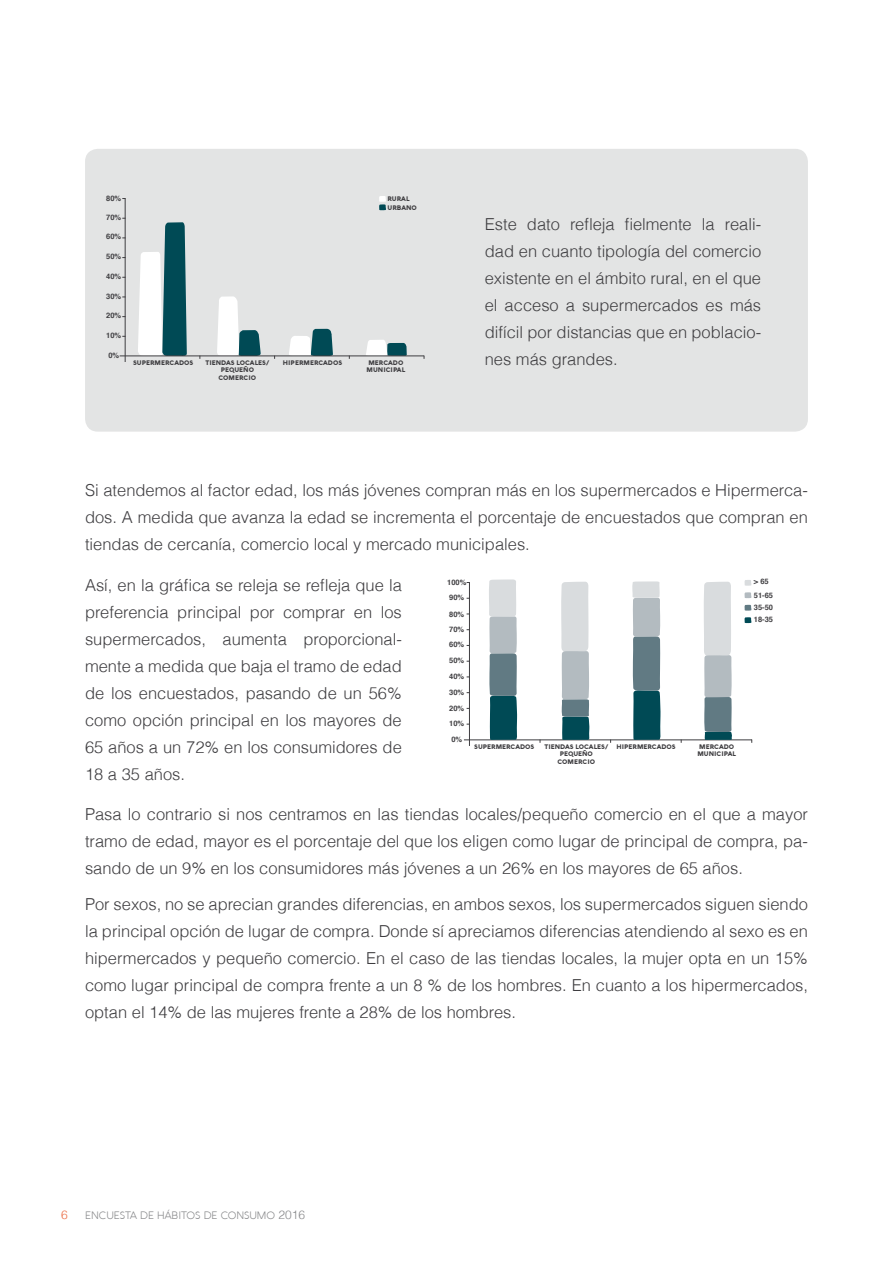
<style>
.page{position:relative;width:893px;height:1263px;background:#fff}
.page>*{position:absolute;margin:0;border:0;box-sizing:border-box;transform-origin:0 0}
.t1{font:300 16.5px/27px "Helvetica";color:#3e3d40;text-align:justify}
.t2{font:300 12px "Helvetica";color:#eb6d45}
.t3{font:300 10.5px "Aquawax";color:#87888a}
.t4{font:700 7.5px/15.9px "Helvetica";color:#3e3d40}
.t5{font:900 6.45px/7.5px "Aquawax";color:#3e3d40}
.s1{font-family:"Helvetica";font-size:12px}
</style>
<div class="page">
<hr style="left:469px;top:582px;width:1px;height:164px;background:#3e3d40">
<hr style="left:464px;top:739px;width:288px;height:1px;background:#3e3d40">
<svg style="left:744px;top:580px;width:7px;height:6px"></svg>
<svg style="left:744px;top:617px;width:7px;height:6px"></svg>
<svg style="left:744px;top:605px;width:7px;height:6px"></svg>
<svg style="left:744px;top:592px;width:7px;height:6px"></svg>
<svg style="left:489px;top:579px;width:28px;height:161px"></svg>
<svg style="left:632px;top:581px;width:29px;height:159px"></svg>
<svg style="left:561px;top:581px;width:28px;height:159px"></svg>
<svg style="left:704px;top:581px;width:28px;height:159px"></svg>
<div style="left:85px;top:149px;width:723px;height:283px;background:#e3e4e4;border-radius:13px"></div>
<svg style="left:366px;top:340px;width:41px;height:15px"></svg>
<svg style="left:138px;top:222px;width:49px;height:135px"></svg>
<svg style="left:217px;top:296px;width:44px;height:59px"></svg>
<svg style="left:289px;top:329px;width:44px;height:26px"></svg>
<hr style="left:125px;top:198px;width:1px;height:164px;background:#3e3d40">
<hr style="left:120px;top:355px;width:304px;height:1px;background:#3e3d40">
<svg style="left:379px;top:196px;width:7px;height:14px"></svg>
<p class="t4" style="left:106px;top:191px;width:17px">80%</p>
<p class="t4" style="left:106px;top:209px;width:17px">70%</p>
<p class="t4" style="left:106px;top:229px;width:17px">60%</p>
<p class="t4" style="left:106px;top:249px;width:17px">50%</p>
<p class="t4" style="left:106px;top:269px;width:17px">40%</p>
<p class="t4" style="left:106px;top:288px;width:17px">30%</p>
<p class="t4" style="left:106px;top:307px;width:17px">20%</p>
<p class="t4" style="left:106px;top:328px;width:17px">10%</p>
<p class="t4" style="left:108px;top:347px;width:12px">0%</p>
<p class="t5" style="left:387px;top:194px;width:31px;line-height:9.1px">RURAL<br>URBANO</p>
<p class="t5" style="left:206px;top:358px;width:65px;text-align:center">TIENDAS LOCALES/<br>PEQUEÑO<br>COMERCIO</p>
<p class="t5" style="left:133px;top:358px;width:62px">SUPERMERCADOS</p>
<p class="t5" style="left:283px;top:358px;width:61px">HIPERMERCADOS</p>
<p class="t5" style="left:367px;top:358px;width:40px">MERCADO<br>MUNICIPAL</p>
<p class="t1" style="left:485px;top:210px;width:278px">Este dato refleja fielmente la reali&shy;dad en cuanto tipología del comercio existente en el ámbito rural, en el que el acceso a supermercados es más difícil por distancias que en poblacio&shy;nes más grandes.</p>
<p class="t1" style="left:85px;top:476px;width:724px">Si atendemos al factor edad, los más jóvenes compran más en los supermercados e Hipermerca&shy;dos. A medida que avanza la edad se incrementa el porcentaje de encuestados que compran en tiendas de cercanía, comercio local y mercado municipales.</p>
<p class="t1" style="left:85px;top:570px;width:318px">Así, en la gráfica se releja se refleja que la preferencia principal por comprar en los supermercados, aumenta proporcional&shy;mente a medida que baja el tramo de edad de los encuestados, pasando de un 56% como opción principal en los mayores de 65 años a un 72% en los consumidores de 18 a 35 años.</p>
<p class="t1" style="left:85px;top:800px;width:724px">Pasa lo contrario si nos centramos en las tiendas locales/pequeño comercio en el que a mayor tramo de edad, mayor es el porcentaje del que los eligen como lugar de principal de compra, pa&shy;sando de un 9% en los consumidores más jóvenes a un 26% en los mayores de 65 años.</p>
<p class="t1" style="left:85px;top:889px;width:724px">Por sexos, no se aprecian grandes diferencias, en ambos sexos, los supermercados siguen siendo la principal opción de lugar de compra. Donde sí apreciamos diferencias atendiendo al sexo es en hipermercados y pequeño comercio. En el caso de las tiendas locales, la mujer opta en un 15% como lugar principal de compra frente a un 8 % de los hombres. En cuanto a los hipermercados, optan el 14% de las mujeres frente a 28% de los hombres.</p>
<p class="t4" style="left:754px;top:575px;width:21px;line-height:12.8px">&gt; 65<br>51-65<br>35-50<br>18-35</p>
<p class="t4" style="left:447px;top:575px;width:21px">100%</p>
<p class="t4" style="left:449px;top:589px;width:17px">90%</p>
<p class="t4" style="left:449px;top:606px;width:17px">80%</p>
<p class="t4" style="left:449px;top:621px;width:17px;text-align:justify">70% 60% 50% 40% 30% 20%</p>
<p class="t4" style="left:449px;top:716px;width:17px;line-height:15.5px">10%<br>0%</p>
<p class="t5" style="left:544px;top:742px;width:65px;text-align:center">TIENDAS LOCALES/<br>PEQUEÑO<br>COMERCIO</p>
<p class="t5" style="left:474px;top:742px;width:62px">SUPERMERCADOS</p>
<p class="t5" style="left:616px;top:742px;width:61px">HIPERMERCADOS</p>
<p class="t5" style="left:697px;top:742px;width:40px">MERCADO<br>MUNICIPAL</p>
<p class="t2" style="left:61px;top:1205px;width:8px">6</p>
<p class="t3" style="left:85px;top:1209px;width:221px">ENCUESTA DE HÁBITOS DE CONSUMO <span class="s1">2016</span></p>
</div>
